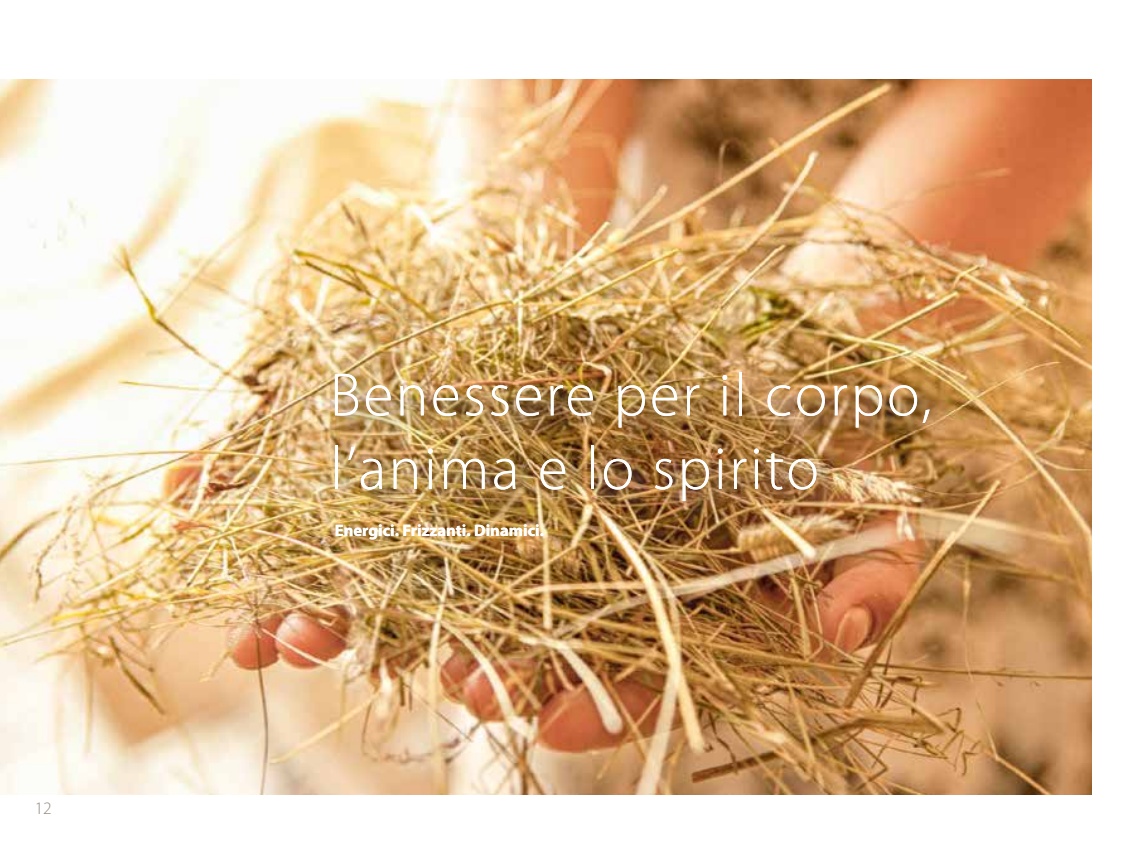
<style>
.page{position:relative;width:1141px;height:844px;background:#fff}
.page>*{position:absolute;margin:0;border:0;box-sizing:border-box;transform-origin:0 0}
.t1{font:300 61.25px/73.5px "Myriad Pro";letter-spacing:.04em;color:#fff}
.t2{font:300 17.5px "Myriad Pro";color:#968980}
.t3{font:700 16.62px "Myriad Pro";color:#fff}
</style>
<div class="page">
<img style="left:0;top:79px;width:1091px;height:715px">
<div style="left:326px;top:363px;width:626px;height:160px;background:#7f7166;opacity:.75"></div>
<div style="left:338px;top:375px;width:613px;height:147px;background:#7f7166;opacity:.4"></div>
<p class="t2" style="left:35px;top:797px;width:19px">12</p>
<p class="t1" style="left:330px;top:357px;width:603px">Benessere per il corpo, l’anima e lo spirito</p>
<p class="t3" style="left:335px;top:519px;width:211px">Energici. Frizzanti. Dinamici.</p>
</div>
